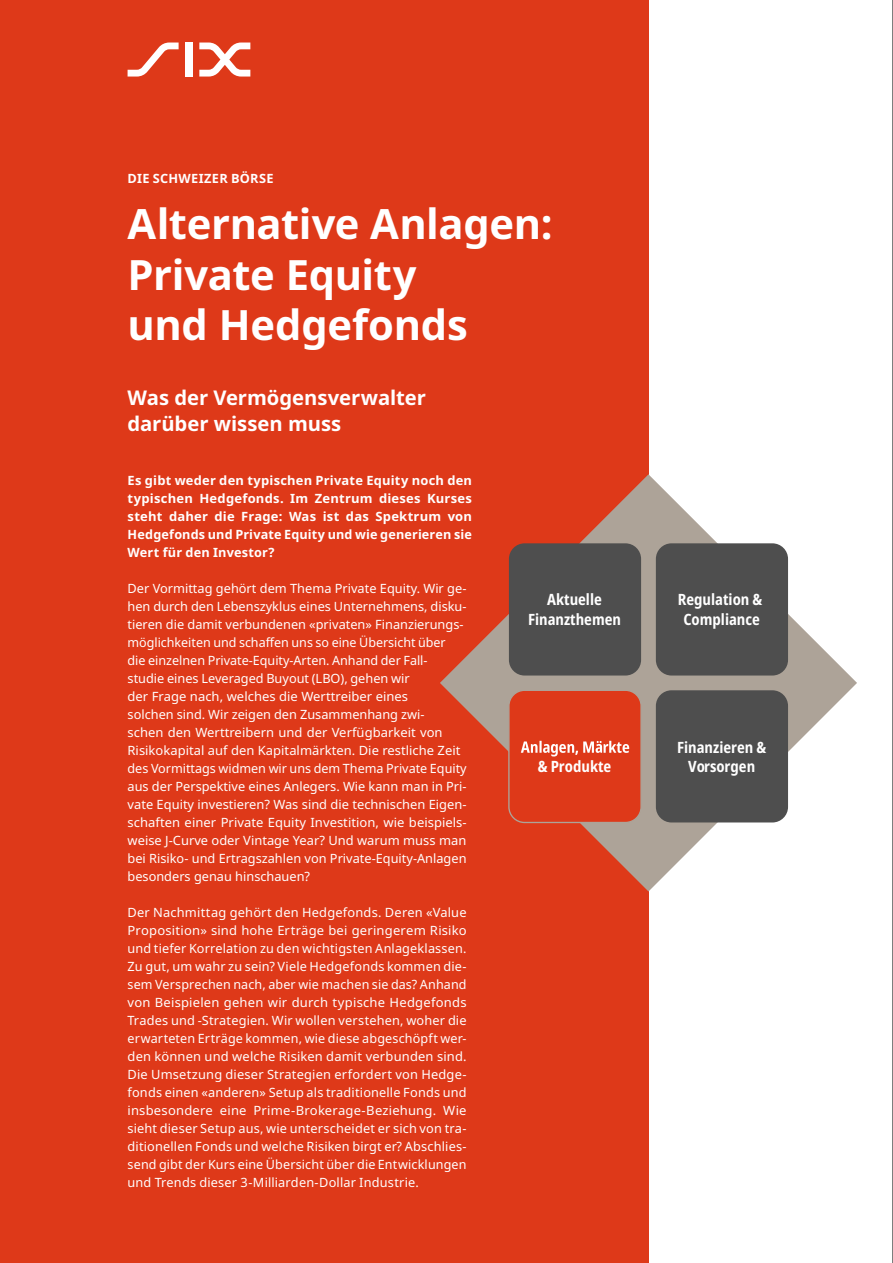
<style>
.page{position:relative;width:893px;height:1263px;background:#fff}
.page>*{position:absolute;margin:0;border:0;box-sizing:border-box;transform-origin:0 0}
.t1{font:700 41.7px/50.1px "Noto Sans";letter-spacing:-.01em;color:#fff}
.t2{font:700 20.25px/25.5px "Noto Sans";color:#fff}
.t3{font:700 condensed 15.6px/19.2px "Noto Sans";color:#fff;text-align:center}
.t4{font:12.75px/18px "Noto Sans";color:#fff}
.t5{font:700 12.75px/18px "Noto Sans";letter-spacing:.015em;color:#fff;text-align:justify}
</style>
<div class="page">
<div style="left:0;top:0;width:648px;height:1263px;background:#de3919"></div>
<svg style="left:128px;top:43px;width:51px;height:34px"></svg>
<div style="left:185px;top:43px;width:8px;height:34px;background:#fff"></div>
<svg style="left:199px;top:43px;width:51px;height:34px"></svg>
<hr style="left:892px;top:0;width:1px;height:1263px;background:#000">
<svg style="left:440px;top:474px;width:417px;height:417px"></svg>
<div style="left:656px;top:543px;width:132px;height:132px;background:#4e4e4e;border-radius:16px"></div>
<div style="left:656px;top:690px;width:132px;height:132px;background:#4e4e4e;border-radius:16px"></div>
<div style="left:509px;top:690px;width:132px;height:132px;background:#de3919;border-radius:16px"></div>
<div style="left:508px;top:690px;width:134px;height:133px;border:1px solid #ada398;border-radius:16px"></div>
<div style="left:509px;top:543px;width:132px;height:132px;background:#4e4e4e;border-radius:16px"></div>
<svg style="left:521px;top:741px;width:108px;height:15px"></svg>
<p class="t5" style="left:128px;top:170px;width:148px">DIE SCHWEIZER BÖRSE</p>
<h1 class="t1" style="left:128px;top:200px;width:426px">Alternative Anlagen:<br>Private Equity<br>und Hedgefonds</h1>
<h2 class="t2" style="left:128px;top:385px;width:300px">Was der Vermögensverwalter darüber wissen muss</h2>
<p class="t5" style="left:128px;top:471px;width:346px">Es gibt weder den typischen Private Equity noch den typischen Hedgefonds. Im Zentrum dieses Kurses steht daher die Frage: Was ist das Spektrum von Hedgefonds und Private Equity und wie generieren sie Wert für den Investor?</p>
<p class="t4" style="left:128px;top:580px;width:341px">Der Vormittag gehört dem Thema Private Equity. Wir ge&shy;hen durch den Lebenszyklus eines Unternehmens, disku&shy;tieren die damit verbundenen «privaten» Finanzierungs&shy;möglichkeiten und schaffen uns so eine Übersicht über die einzelnen Private-Equity-Arten. Anhand der Fall&shy;studie eines Leveraged Buyout (LBO), gehen wir<br>der Frage nach, welches die Werttreiber eines<br>solchen sind. Wir zeigen den Zusammenhang zwi-<br>schen den Werttreibern und der Verfügbarkeit von Risikokapital auf den Kapitalmärkten. Die restliche Zeit des Vormittags widmen wir uns dem Thema Private Equity aus der Perspektive eines Anlegers. Wie kann man in Pri&shy;vate Equity investieren? Was sind die technischen Eigen&shy;schaften einer Private Equity Investition, wie beispiels&shy;weise J-Curve oder Vintage Year? Und warum muss man bei Risiko- und Ertragszahlen von Private-Equity-Anlagen besonders genau hinschauen?</p>
<p class="t4" style="left:128px;top:904px;width:341px;text-align:justify">Der Nachmittag gehört den Hedgefonds. Deren «Value Proposition» sind hohe Erträge bei geringerem Risiko und tiefer Korrelation zu den wichtigsten Anlageklassen.<br>Zu gut, um wahr zu sein? Viele Hedgefonds kommen die&shy;sem Versprechen nach, aber wie machen sie das? Anhand von Beispielen gehen wir durch typische Hedgefonds Trades und -Strategien. Wir wollen verstehen, woher die erwarteten Erträge kommen, wie diese abgeschöpft wer&shy;den können und welche Risiken damit verbunden sind.<br>Die Umsetzung dieser Strategien erfordert von Hedge&shy;fonds einen «anderen» Setup als traditionelle Fonds und insbesondere eine Prime-Brokerage-Beziehung. Wie sieht dieser Setup aus, wie unterscheidet er sich von tra&shy;ditionellen Fonds und welche Risiken birgt er? Abschlies&shy;send gibt der Kurs eine Übersicht über die Entwicklungen und Trends dieser 3-Milliarden-Dollar Industrie.</p>
<p class="t3" style="left:528px;top:590px;width:95px">Aktuelle<br>Finanzthemen</p>
<p class="t3" style="left:538px;top:756px;width:75px">&amp; Produkte</p>
<p class="t3" style="left:678px;top:590px;width:86px">Regulation &amp;<br>Compliance</p>
<p class="t3" style="left:677px;top:738px;width:91px">Finanzieren &amp;<br>Vorsorgen</p>
</div>
